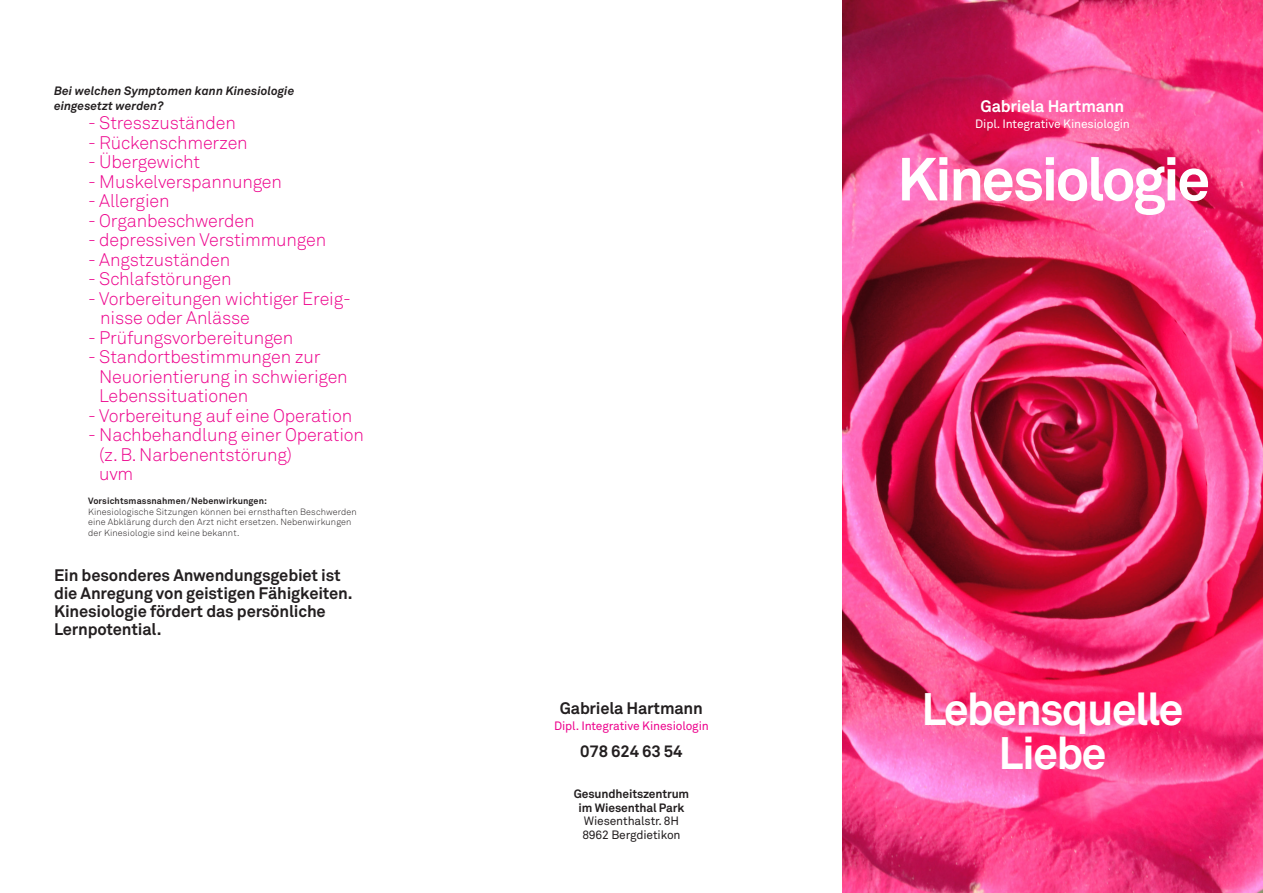
<style>
.page{position:relative;width:1263px;height:893px;background:#fff}
.page>*{position:absolute;margin:0;border:0;box-sizing:border-box;transform-origin:0 0}
.Auszeichnung1{font:700 60px "Akkurat Std";letter-spacing:-.05em;color:#fff}
.Auszeichnung1-2{font:700 45px "Akkurat Std";letter-spacing:-.04em;color:#fff}
.Normaltext_mit_Einzu{font:300 18px/19.5px "Akkurat Std";letter-spacing:-.01em;color:#ed028c}
.Auszeichnung1-3{font:700 16.5px/18px "Akkurat Std";letter-spacing:-.01em;color:#231f20}
.Auszeichnung1-4{font:700 16.5px "Akkurat Std";letter-spacing:-.01em;color:#fff}
.Titel{font:italic 700 12px "Akkurat Std";letter-spacing:.005em;color:#231f20}
.Auszeichnung1-5{font:700 12px "Akkurat Std";letter-spacing:-.01em;color:#231f20}
.Auszeichnung1-6{font:12px "Akkurat Std";letter-spacing:-.01em;color:#231f20}
.Auszeichnung1-7{font:12px "Akkurat Std";letter-spacing:-.01em;color:#fff}
.Auszeichnung1-8{font:12px "Akkurat Std";letter-spacing:-.01em;color:#ed028c}
.Marginalien{font:300 9px/10.5px "Akkurat Std";letter-spacing:.015em;color:#231f20}
.Marginalien-2{font:700 9px "Akkurat Std";letter-spacing:.015em;color:#231f20}
</style>
<div class="page">
<img style="left:842px;top:0;width:421px;height:893px">
<p class="Titel" style="left:54px;top:84px;width:242px">Bei welchen Symptomen kann Kinesiologie</p>
<p class="Titel" style="left:54px;top:98px;width:111px">eingesetzt werden?</p>
<p class="Normaltext_mit_Einzu" style="left:88px;top:114px;width:149px">- Stresszuständen</p>
<p class="Normaltext_mit_Einzu" style="left:88px;top:133px;width:161px">- Rückenschmerzen</p>
<p class="Normaltext_mit_Einzu" style="left:88px;top:153px;width:114px">- Übergewicht</p>
<p class="Normaltext_mit_Einzu" style="left:88px;top:172px;width:195px">- Muskelverspannungen</p>
<p class="Normaltext_mit_Einzu" style="left:88px;top:192px;width:83px">- Allergien</p>
<p class="Normaltext_mit_Einzu" style="left:88px;top:211px;width:168px">- Organbeschwerden</p>
<p class="Normaltext_mit_Einzu" style="left:88px;top:231px;width:240px">- depressiven Verstimmungen</p>
<p class="Normaltext_mit_Einzu" style="left:88px;top:250px;width:144px">- Angstzuständen</p>
<p class="Normaltext_mit_Einzu" style="left:88px;top:270px;width:145px">- Schlafstörungen</p>
<p class="Normaltext_mit_Einzu" style="left:100px;top:289px;width:252px;text-indent:-12px">- Vorbereitungen wichtiger Ereig&shy;nisse oder Anlässe</p>
<p class="Normaltext_mit_Einzu" style="left:88px;top:328px;width:207px">- Prüfungsvorbereitungen</p>
<p class="Normaltext_mit_Einzu" style="left:88px;top:348px;width:234px">- Standortbestimmungen zur</p>
<p class="Normaltext_mit_Einzu" style="left:99px;top:367px;width:250px">Neuorientierung in schwierigen<br>Lebenssituationen</p>
<p class="Normaltext_mit_Einzu" style="left:88px;top:406px;width:266px">- Vorbereitung auf eine Operation</p>
<p class="Normaltext_mit_Einzu" style="left:99px;top:426px;width:266px;text-indent:-11px">- Nachbehandlung einer Operation (z. B. Narbenentstörung)</p>
<p class="Normaltext_mit_Einzu" style="left:99px;top:465px;width:36px">uvm</p>
<p class="Marginalien-2" style="left:88px;top:495px;width:181px">Vorsichtsmassnahmen/Nebenwirkungen:</p>
<p class="Marginalien" style="left:88px;top:506px;width:270px">Kinesiologische Sitzungen können bei ernsthaften Beschwerden eine Abklärung durch den Arzt nicht ersetzen. Nebenwirkungen der Kinesiologie sind keine bekannt.</p>
<p class="Auszeichnung1-3" style="left:54px;top:566px;width:300px">Ein besonderes Anwendungsgebiet ist die Anregung von geistigen Fähigkeiten.<br>Kinesiologie fördert das persönliche Lernpotential.</p>
<p class="Auszeichnung1-3" style="left:560px;top:699px;width:145px">Gabriela Hartmann</p>
<p class="Auszeichnung1-8" style="left:554px;top:719px;width:156px">Dipl. Integrative Kinesiologin</p>
<p class="Auszeichnung1-3" style="left:580px;top:742px;width:104px">078 624 63 54</p>
<p class="Auszeichnung1-5" style="left:574px;top:787px;width:117px">Gesundheitszentrum</p>
<p class="Auszeichnung1-5" style="left:579px;top:800px;width:107px">im Wiesenthal Park</p>
<p class="Auszeichnung1-6" style="left:584px;top:814px;width:97px">Wiesenthalstr. 8H</p>
<p class="Auszeichnung1-6" style="left:582px;top:828px;width:100px">8962 Bergdietikon</p>
<p class="Auszeichnung1-4" style="left:980px;top:96px;width:145px">Gabriela Hartmann</p>
<p class="Auszeichnung1-7" style="left:975px;top:117px;width:156px">Dipl. Integrative Kinesiologin</p>
<p class="Auszeichnung1" style="left:897px;top:142px;width:315px">Kinesiologie</p>
<p class="Auszeichnung1-2" style="left:921px;top:681px;width:264px">Lebensquelle</p>
<p class="Auszeichnung1-2" style="left:998px;top:725px;width:110px">Liebe</p>
</div>
